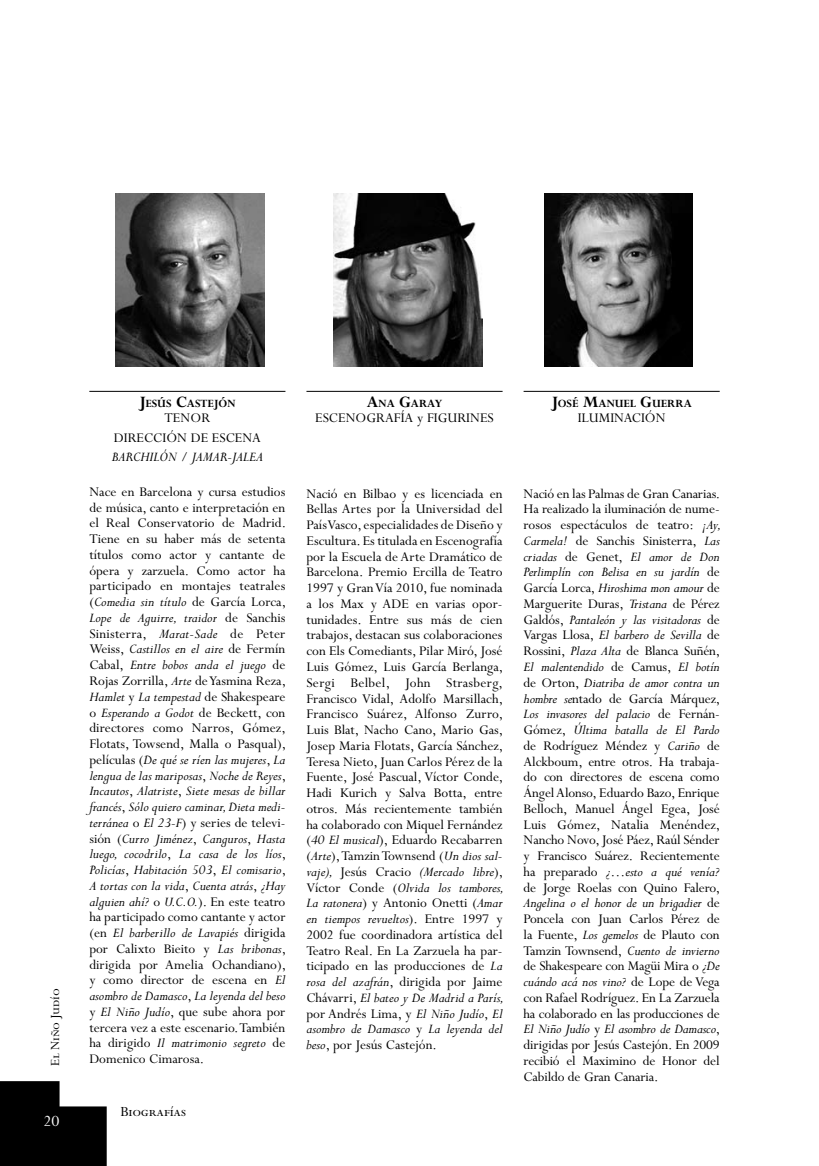
<style>
.page{position:relative;width:819px;height:1166px;background:#fff}
.page>*{position:absolute;margin:0;border:0;box-sizing:border-box;transform-origin:0 0}
.t1{font:17.5px "Perpetua Std";color:#fff}
.t2{font:15.75px "Perpetua Std";color:#000}
.t3{font:14.88px/15.8px "Perpetua Std";color:#000;text-align:justify}
.t4{font:italic 14.88px "Perpetua Std";color:#000}
.t5{font:14px "Perpetua Std";color:#000}
.t6{font:700 12.25px "Perpetua Std";color:#000}
.s1{font-size:17.5px}
.s2{font-style:italic}
</style>
<div class="page">
<svg style="left:0;top:1081px;width:107px;height:85px;background:#222"></svg>
<img style="left:334px;top:193px;width:148px;height:174px">
<hr style="left:89px;top:391px;width:196px;height:1px;background:#000">
<hr style="left:306px;top:391px;width:196px;height:1px;background:#000">
<hr style="left:523px;top:391px;width:196px;height:1px;background:#000">
<img style="left:544px;top:193px;width:148px;height:174px">
<img style="left:115px;top:193px;width:149px;height:174px">
<p class="t5" style="left:48px;top:1066px;width:79px;rotate:-90deg">El Niño Judío</p>
<p class="t1" style="left:43px;top:1111px;width:18px">20</p>
<p class="t6" style="left:139px;top:397px;width:98px"><span class="s1">J</span>ESÚS <span class="s1">C</span>ASTEJÓN</p>
<p class="t3" style="left:114px;top:409px;width:148px;line-height:19.2px;text-align:center">TENOR<br>DIRECCIÓN DE ESCENA</p>
<p class="t4" style="left:112px;top:449px;width:153px">Barchilón / Jamar-Jalea</p>
<p class="t3" style="left:89px;top:484px;width:199px">Nace en Barcelona y cursa estudios de música, canto e interpretación en el Real Conservatorio de Madrid.<br>Tiene en su haber más de setenta títulos como actor y cantante de ópera y zarzuela. Como actor ha participado en montajes teatrales (<span class="s2">Comedia sin título</span> de García Lorca, <span class="s2">Lope de Aguirre, traidor</span> de Sanchis Sinisterra, <span class="s2">Marat-Sade</span> de Peter Weiss, <span class="s2">Castillos en el aire</span> de Fermín Cabal, <span class="s2">Entre bobos anda el juego</span> de Rojas Zorrilla, <span class="s2">Arte</span> de Yasmina Reza, <span class="s2">Hamlet</span> y <span class="s2">La tempestad</span> de Shakespeare o <span class="s2">Esperando a Godot</span> de Beckett, con directores como Narros, Gómez, Flotats, Towsend, Malla o Pasqual), películas (<span class="s2">De qué se ríen las mujeres</span>, <span class="s2">La lengua de las mariposas</span>, <span class="s2">Noche de Reyes</span>, <span class="s2">Incautos</span>, <span class="s2">Alatriste</span>, <span class="s2">Siete mesas de billar francés</span>, <span class="s2">Sólo quiero caminar,Dieta medi&shy;terránea</span> o <span class="s2">El 23-F</span>) y series de televi&shy;sión (<span class="s2">Curro Jiménez</span>, <span class="s2">Canguros</span>, <span class="s2">Hasta luego, cocodrilo</span>, <span class="s2">La casa de los líos</span>, <span class="s2">Policías</span>, <span class="s2">Habitación 503</span>, <span class="s2">El comisario</span>, <span class="s2">A tortas con la vida</span>, <span class="s2">Cuenta atrás</span>, <span class="s2">¿Hay alguien ahí?</span> o <span class="s2">U.C.O.</span>). En este teatro ha participado como cantante y actor (en <span class="s2">El barberillo de Lavapiés</span> dirigida por Calixto Bieito y <span class="s2">Las bribonas</span>, dirigida por Amelia Ochandiano), y como director de escena en <span class="s2">El asombro de Damasco</span>, <span class="s2">La leyenda del beso </span>y <span class="s2">El Niño Judío</span>, que sube ahora por tercera vez a este escenario. También ha dirigido <span class="s2">Il matrimonio segreto</span> de Domenico Cimarosa.</p>
<p class="t2" style="left:120px;top:1103px;width:67px">Biografías</p>
<p class="t6" style="left:367px;top:397px;width:77px"><span class="s1">A</span>NA <span class="s1">G</span>ARAY</p>
<p class="t3" style="left:315px;top:411px;width:180px">ESCENOGRAFÍA y FIGURINES</p>
<p class="t3" style="left:306px;top:486px;width:199px">Nació en Bilbao y es licenciada en Bellas Artes por la Universidad del País Vasco, especialidades de Diseño y Escultura. Es titulada en Escenografía por la Escuela de Arte Dramático de Barcelona. Premio Ercilla de Teatro 1997 y Gran Vía 2010, fue nominada a los Max y ADE en varias opor&shy;tunidades. Entre sus más de cien trabajos, destacan sus colaboraciones con Els Comediants, Pilar Miró, José Luis Gómez, Luis García Berlanga, Sergi Belbel, John Strasberg, Francisco Vidal, Adolfo Marsillach, Francisco Suárez, Alfonso Zurro, Luis Blat, Nacho Cano, Mario Gas, Josep Maria Flotats, García Sánchez, Teresa Nieto, Juan Carlos Pérez de la Fuente, José Pascual, Víctor Conde, Hadi Kurich y Salva Botta, entre otros. Más recientemente también ha colaborado con Miquel Fernández (<span class="s2">40 El musical</span>), Eduardo Recabarren (<span class="s2">Arte</span>), Tamzin Townsend (<span class="s2">Un dios sal&shy;vaje),</span> Jesús Cracio <span class="s2">(Mercado libre</span>), Víctor Conde (<span class="s2">Olvida los tambores, La ratonera</span>) y Antonio Onetti (<span class="s2">Amar en tiempos revueltos</span>). Entre 1997 y 2002 fue coordinadora artística del Teatro Real. En La Zarzuela ha par&shy;ticipado en las producciones de <span class="s2">La rosa del azafrán</span>, dirigida por Jaime Chávarri, <span class="s2">El bateo y De Madrid a París, </span>por Andrés Lima, y <span class="s2">El Niño Judío</span>, <span class="s2">El asombro de Damasco</span> y <span class="s2">La leyenda del beso</span>, por Jesús Castejón.</p>
<p class="t6" style="left:551px;top:397px;width:142px"><span class="s1">J</span>OSÉ <span class="s1">M</span>ANUEL <span class="s1">G</span>UERRA</p>
<p class="t3" style="left:577px;top:411px;width:89px">ILUMINACIÓN</p>
<p class="t3" style="left:523px;top:486px;width:199px">Nació en las Palmas de Gran Canarias.<br>Ha realizado la iluminación de nume&shy;rosos espectáculos de teatro: <span class="s2">¡Ay, Carmela!</span> de Sanchis Sinisterra, <span class="s2">Las criadas</span> de Genet, <span class="s2">El amor de Don Perlimplín con B elisa en su jardín</span> de García Lorca, <span class="s2">Hiroshima mon amour</span> de Marguerite Duras, <span class="s2">Tristana</span> de Pérez Galdós, <span class="s2">Pantaleón y las visitadoras</span> de Vargas Llosa, <span class="s2">El barbero de Sevilla</span> de Rossini, <span class="s2">Plaza Alta</span> de Blanca Suñén, <span class="s2">El malentendido</span> de Camus, <span class="s2">El botín </span>de Orton, <span class="s2">Diatriba de amor contra un hombre se</span>ntado de García Márquez, <span class="s2">Los invasores del palacio</span> de Fernán-Gómez, <span class="s2">Última batalla de El Pardo </span>de Rodríguez Méndez y <span class="s2">Cariño</span> de Alckboum, entre otros. Ha trabaja&shy;do con directores de escena como Ángel Alonso, Eduardo Bazo, Enrique Belloch, Manuel Ángel Egea, José Luis Gómez, Natalia Menéndez, Nancho Novo, José Páez, Raúl Sénder y Francisco Suárez. Recientemente ha preparado <span class="s2">¿…esto a qué venía? </span>de Jorge Roelas con Quino Falero, <span class="s2">Angelina o el honor de un brigadier</span> de Poncela con Juan Carlos Pérez de la Fuente, <span class="s2">Los gemelos</span> de Plauto con Tamzin Townsend, <span class="s2">Cuento de invierno </span>de Shakespeare con Magüi Mira o <span class="s2">¿De cuándo acá nos vino?</span> de Lope de Vega con Rafael Rodríguez. En La Zarzuela ha colaborado en las producciones de <span class="s2">El Niño Judío</span> y <span class="s2">El asombro de Damasco</span>, dirigidas por Jesús Castejón. En 2009 recibió el Maximino de Honor del Cabildo de Gran Canaria.</p>
</div>
